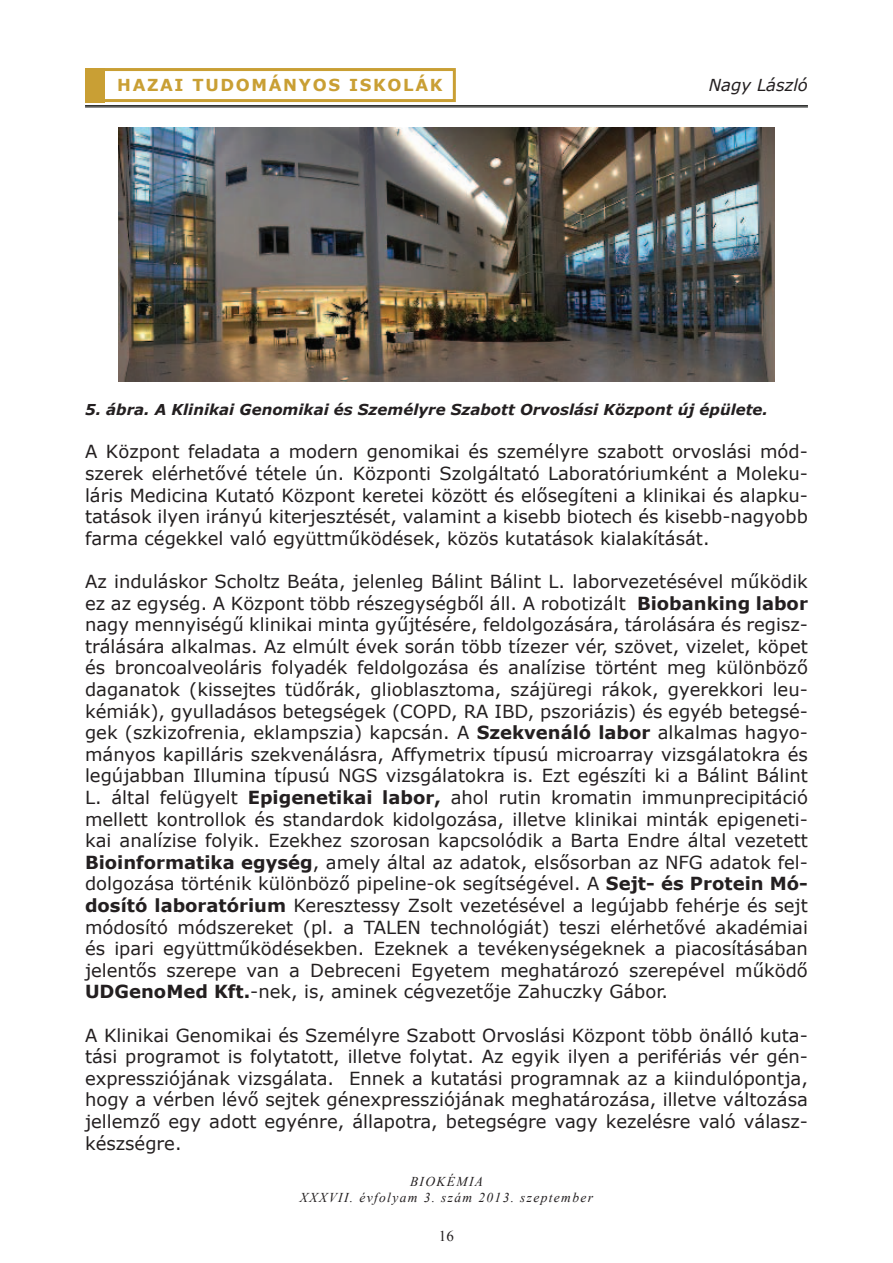
<style>
.page{position:relative;width:893px;height:1263px;background:#fff}
.page>*{position:absolute;margin:0;border:0;box-sizing:border-box;transform-origin:0 0}
.t1{font:18px/21.6px "Verdana";color:#231f20;text-align:justify}
.t2{font:700 16.5px "Verdana";letter-spacing:.1em;color:#c99f34}
.t3{font:italic 16.5px "Verdana";color:#231f20}
.t4{font:italic 700 15px "Verdana";color:#231f20}
.t5{font:15px "Times New Roman";color:#231f20}
.t6{font:italic 13.5px/16.2px "Times New Roman";letter-spacing:.1em;color:#231f20;text-align:center}
.s1{font-weight:700}
</style>
<div class="page">
<hr style="left:85px;top:105px;width:723px;height:1px;background:#040503">
<hr style="left:85px;top:107px;width:723px;height:1px;background:#040503">
<div style="left:85px;top:68px;width:371px;height:34px;border:3px solid #c99f34"></div>
<div style="left:85px;top:68px;width:19px;height:34px;background:#c99f34"></div>
<img style="left:118px;top:128px;width:657px;height:254px">
<p class="t2" style="left:117px;top:74px;width:327px">HAZAI TUDOMÁNYOS ISKOLÁK</p>
<p class="t3" style="left:709px;top:74px;width:100px">Nagy László</p>
<p class="t4" style="left:85px;top:399px;width:684px">5. ábra. A Klinikai Genomikai és Személyre Szabott Orvoslási Központ új épülete.</p>
<p class="t1" style="left:85px;top:441px;width:724px">A Központ feladata a modern genomikai és személyre szabott orvoslási mód&shy;szerek elérhetővé tétele ún. Központi Szolgáltató Laboratóriumként a Moleku&shy;láris Medicina Kutató Központ keretei között és elősegíteni a klinikai és alapku&shy;tatások ilyen irányú kiterjesztését, valamint a kisebb biotech és kisebb-nagyobb farma cégekkel való együttműködések, közös kutatások kialakítását.</p>
<p class="t1" style="left:85px;top:570px;width:724px">Az induláskor Scholtz Beáta, jelenleg Bálint Bálint L. laborvezetésével működik ez az egység. A Központ több részegységből áll. A robotizált <span class="s1">Biobanking labor </span>nagy mennyiségű klinikai minta gyűjtésére, feldolgozására, tárolására és regisz&shy;trálására alkalmas. Az elmúlt évek során több tízezer vér, szövet, vizelet, köpet és broncoalveoláris folyadék feldolgozása és analízise történt meg különböző daganatok (kissejtes tüdőrák, glioblasztoma, szájüregi rákok, gyerekkori leu&shy;kémiák), gyulladásos betegségek (COPD, RA IBD, pszoriázis) és egyéb betegsé&shy;gek (szkizofrenia, eklampszia) kapcsán. A <span class="s1">Szekvenáló labor</span> alkalmas hagyo&shy;mányos kapilláris szekvenálásra, Affymetrix típusú microarray vizsgálatokra és legújabban Illumina típusú NGS vizsgálatokra is. Ezt egészíti ki a Bálint Bálint L. által felügyelt <span class="s1">Epigenetikai labor,</span> ahol rutin kromatin immunprecipitáció mellett kontrollok és standardok kidolgozása, illetve klinikai minták epigeneti&shy;kai analízise folyik. Ezekhez szorosan kapcsolódik a Barta Endre által vezetett <span class="s1">Bioinformatika egység</span>, amely által az adatok, elsősorban az NFG adatok fel&shy;dolgozása történik különböző pipeline-ok segítségével. A <span class="s1">Sejt- és Protein Mó&shy;dosító laboratórium</span> Keresztessy Zsolt vezetésével a legújabb fehérje és sejt módosító módszereket (pl. a TALEN technológiát) teszi elérhetővé akadémiai és ipari együttműködésekben. Ezeknek a tevékenységeknek a piacosításában jelentős szerepe van a Debreceni Egyetem meghatározó szerepével működő <span class="s1">UDGenoMed Kft.</span>-nek, is, aminek cégvezetője Zahuczky Gábor.</p>
<p class="t1" style="left:85px;top:1024px;width:724px">A Klinikai Genomikai és Személyre Szabott Orvoslási Központ több önálló kuta&shy;tási programot is folytatott, illetve folytat. Az egyik ilyen a perifériás vér gén&shy;expressziójának vizsgálata. Ennek a kutatási programnak az a kiindulópontja, hogy a vérben lévő sejtek génexpressziójának meghatározása, illetve változása jellemző egy adott egyénre, állapotra, betegségre vagy kezelésre való válasz&shy;készségre.</p>
<p class="t6" style="left:300px;top:1173px;width:295px">BIOKÉMIA<br>XXXVII. évfolyam 3. szám 2013. szeptember</p>
<p class="t5" style="left:439px;top:1225px;width:16px">16</p>
</div>
